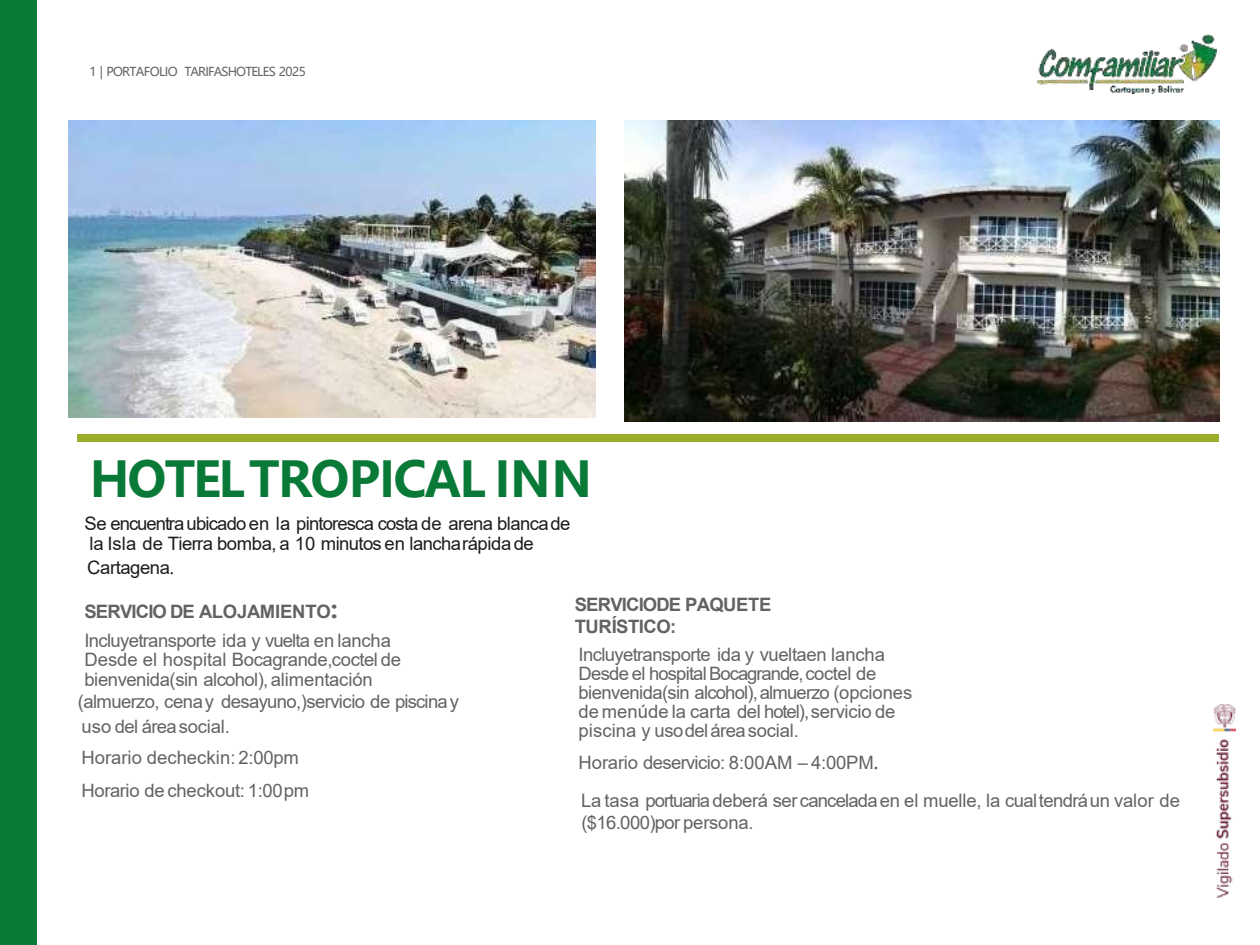
<style>
.page{position:relative;width:1260px;height:945px;background:#fff}
.page>*{position:absolute;margin:0;border:0;box-sizing:border-box;transform-origin:0 0}
.t1{font:700 49px "Microsoft Ya Hei";letter-spacing:-.04em;color:#097938}
.t2{font:18.55px/19.1px "Arial";letter-spacing:-.02em;color:#646363}
.t3{font:18.55px/20.7px "Arial";letter-spacing:-.035em;color:#1d1d1b}
.t4{font:700 18.55px/22.1px "Arial";letter-spacing:-.03em;color:#646363}
.t5{font:12.25px "Microsoft Ya Hei";letter-spacing:-.06em;color:#646363}
.s1{font-family:"Microsoft Ya Hei";font-size:17.5px}
.s2{font-weight:700}
.s3{font-family:"Microsoft Ya Hei";font-weight:700;font-size:24.5px}
.s4{font-style:inherit}
.s5{font-family:"Microsoft Ya Hei";font-size:21px}
</style>
<div class="page">
<div style="left:77px;top:434px;width:1142px;height:8px;background:#9dac2b"></div>
<img style="left:68px;top:121px;width:528px;height:296px">
<img style="left:625px;top:121px;width:594px;height:300px">
<img style="left:1037px;top:34px;width:179px;height:59px">
<div style="left:0;top:0;width:37px;height:945px;background:#097938"></div>
<img style="left:1214px;top:705px;width:22px;height:192px">
<p class="t5" style="left:90px;top:64px;width:218px">1 | PORTAFOLIO TARIFASHOTELES 2025</p>
<h1 class="t1" style="left:90px;top:445px;width:505px">HOTELTROPICAL INN</h1>
<p class="t3" style="left:84px;top:513px;width:488px">Se encuentra ubicado en la pintoresca costa de arena blancade la Isla de Tierra bomba, a 10 minutos en lancharápida de</p>
<p class="t3" style="left:87px;top:557px;width:88px">Cartagena<span class="s1">.</span></p>
<p class="t2" style="left:84px;top:596px;width:308px;line-height:29.6px"><span class="s2">SERVICIO DE ALOJAMIENTO</span><span class="s3">:<br></span>Incluyetransporte ida y vuelta en lancha</p>
<p class="t2" style="left:84px;top:650px;width:318px">Desde el hospital Bocagrande,coctel de bienvenida(sin alcohol), alimentación</p>
<p class="t2" style="left:78px;top:689px;width:383px;line-height:24.5px">(almuerzo, cenay desayuno,)servicio de piscinay uso del áreasocial.</p>
<p class="t2" style="left:81px;top:741px;width:229px;line-height:33.2px">Horario decheckin: 2:00pm<br>Horario de checkout: 1:00pm</p>
<p class="t4" style="left:575px;top:594px;width:198px">SERVICIODE PAQUETE<br>TURÍSTICO:</p>
<p class="t2" style="left:579px;top:645px;width:335px">Incluyetransporte ida y vueltaen lancha Desde el hospital Bocagrande,coctel de bienvenida(sin alcohol),almuerzo (opciones de menúde la carta del hotel),servicio de piscina y usodeláreasocial.</p>
<p class="t2" style="left:579px;top:743px;width:603px;line-height:38.9px">Horario deservicio: 8:00AM <span class="s4">–</span> 4:00PM<span class="s5">.<br></span>La tasa portuaria deberá ser canceladaen el muelle, la cualtendráun valor de</p>
<p class="t2" style="left:581px;top:813px;width:174px">($16.000)por persona.</p>
</div>
